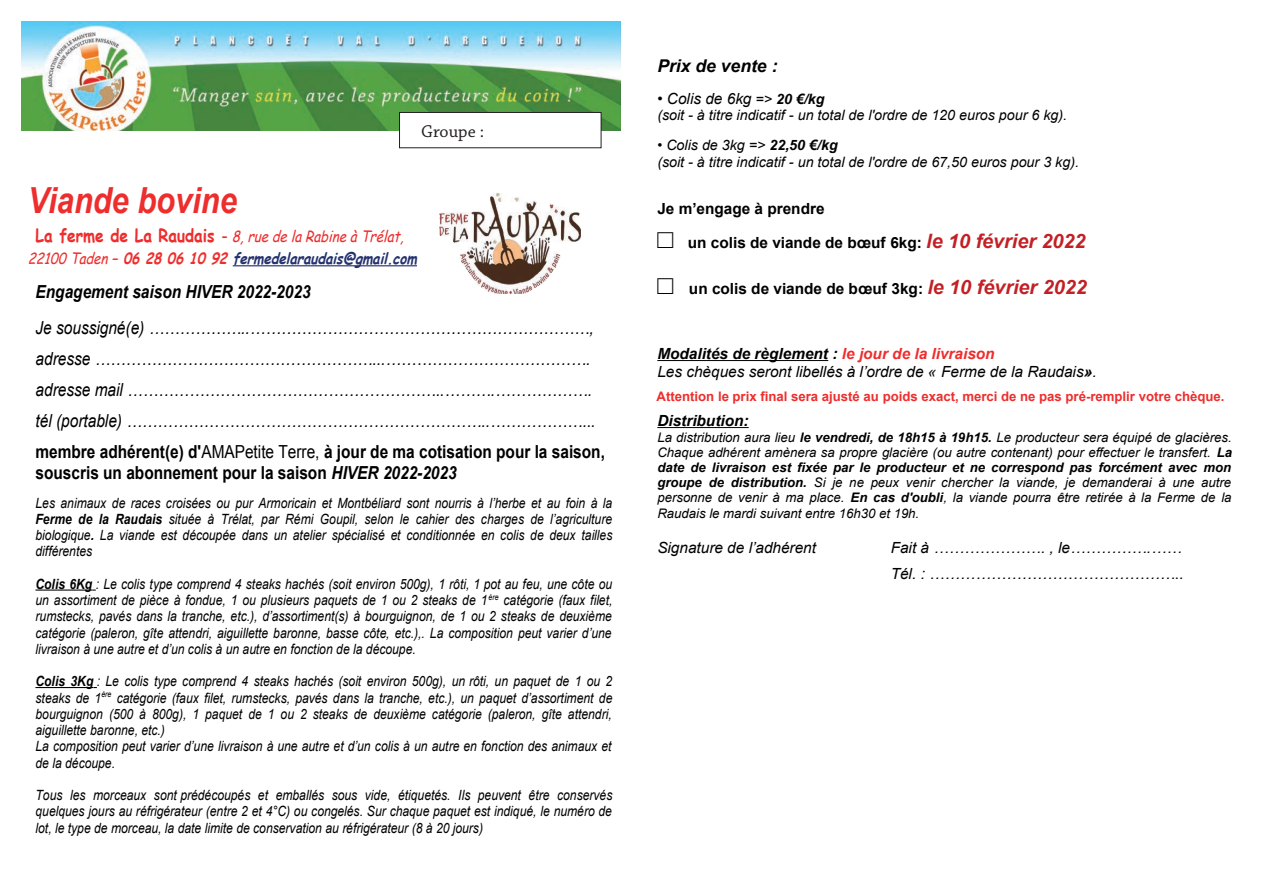
<style>
.page{position:relative;width:1263px;height:893px;background:#fff}
.page>*{position:absolute;margin:0;border:0;box-sizing:border-box;transform-origin:0 0}
.t1{font:italic 700 36px "Arial";color:#ee2d2d;scale:.86 1}
.t2{font:italic 18px/31px "Arial";color:#000001;scale:.86 1}
.t3{font:700 18px "Arial";color:#000001;scale:.86 1}
.t4{font:italic 700 18px "Arial";color:#000001;scale:.86 1}
.t5{font:18px "Chaparral Pro";color:#231f20}
.t6{font:italic 700 17.55px "Arial";color:#000001}
.t7{font:italic 15.45px/17.7px "Arial";color:#000001}
.t8{font:700 15.45px "Arial";color:#000001}
.t9{font:italic 15.45px/22.2px "Comic Sans MS";color:#ee2d2d;text-align:center;scale:.86 1}
.t10{font:italic 700 15.45px "Arial";color:#000001}
.t11{font:italic 14.25px/16.5px "Arial";color:#000001}
.t12{font:italic 14.1px/16.2px "Arial";color:#000001;text-align:justify;scale:.86 1}
.t13{font:italic 13.2px/15.1px "Arial";color:#000001;text-align:justify}
.t14{font:700 13.2px "Arial";letter-spacing:-.005em;color:#ee2d2d}
.s1{font-weight:700;font-style:normal;font-size:18px}
.s2{font-style:normal;font-size:18px}
.s3{font-weight:700}
.s4{font-weight:700;color:#24326f}
.s5{font-weight:700;font-style:normal}
.s6{font-style:normal}
.s7{font-style:italic}
.s8{font-size:14.25px}
.s9{font-weight:700;font-size:14.25px}
.s10{font-family:"Courier New";font-size:26.4px}
.s11{font-style:italic;font-size:19.8px;color:#c22025}
.s12{font-weight:700;color:#ee2d2d}
</style>
<div class="page">
<img style="left:21px;top:21px;width:600px;height:110px">
<div style="left:399px;top:112px;width:202px;height:36px;background:#fff"></div>
<div style="left:399px;top:112px;width:202px;height:36px;border:1px solid #231f20"></div>
<img style="left:439px;top:193px;width:142px;height:101px">
<hr style="left:233px;top:265px;width:184px;height:1px;background:#24326f">
<hr style="left:35px;top:590px;width:57px;height:1px;background:#000001">
<hr style="left:35px;top:687px;width:58px;height:1px;background:#000001">
<hr style="left:657px;top:360px;width:171px;height:1px;background:#000001">
<hr style="left:657px;top:427px;width:92px;height:1px;background:#000001">
<p class="t5" style="left:421px;top:121px;width:64px">Groupe :</p>
<h1 class="t1" style="left:28px;top:187px;width:245px">Viande bovine</h1>
<p class="t9" style="left:28px;top:226px;width:458px"><span class="s1">L a f e r m e d e L a R a u d a i s</span> <span class="s2">-</span> 8,rue de la Rabine à Trélat,<br>22100 Taden <span class="s3">– 06 28 06 10 92</span> <span class="s4">fermedelaraudais@gmail.com</span></p>
<p class="t4" style="left:36px;top:285px;width:321px">Engagement saison HIVER 2022-2023</p>
<p class="t2" style="left:36px;top:314px;width:664px">Je soussigné(e) ………………..…………………………………………………………, adresse ………………………………………………...…………………………………. adresse mail ……………………………………………………..……….………………. tél (portable) ……………………………………………………………..………………... <span class="s5">membre adhérent(e) d'</span><span class="s6">AMAPetite Terre,</span> <span class="s5">à jour de ma cotisation pour la saison,</span></p>
<p class="t3" style="left:36px;top:466px;width:491px">souscris un abonnement pour la saison <span class="s7">HIVER 2022-2023</span></p>
<p class="t12" style="left:36px;top:496px;width:672px">Les animaux de races croisées ou pur Armoricain et Montbéliard sont nourris à l’herbe et au foin à la <span class="s3">Ferme de la Raudais</span> située à Trélat, par Rémi Goupil, selon le cahier des charges de l’agriculture biologique<span class="s3">.</span> La viande est découpée dans un atelier spécialisé et conditionnée en colis de deux tailles différentes</p>
<p class="t12" style="left:36px;top:577px;width:672px"><span class="s3">Colis 6Kg</span> : Le colis type comprend 4 steaks hachés (soit environ 500g), 1 rôti, 1 pot au feu, une côte ou un assortiment de pièce à fondue, 1 ou plusieurs paquets de 1 ou 2 steaks de 1 <sup>ère</sup> catégorie (faux filet, rumstecks, pavés dans la tranche, etc.), d’assortiment(s) à bourguignon, de 1 ou 2 steaks de deuxième catégorie (paleron, gîte attendri, aiguillette baronne, basse côte, etc.),. La composition peut varier d’une livraison à une autre et d’un colis à un autre en fonction de la découpe.</p>
<p class="t12" style="left:36px;top:675px;width:672px;text-align:left"><span class="s3">Colis 3Kg</span> : Le colis type comprend 4 steaks hachés (soit environ 500g), un rôti, un paquet de 1 ou 2 steaks de 1<sup>ère</sup> catégorie (faux filet, rumstecks, pavés dans la tranche, etc.), un paquet d’assortiment de bourguignon (500 à 800g), 1 paquet de 1 ou 2 steaks de deuxième catégorie (paleron, gîte attendri, aiguillette baronne, etc.)<br>La composition peut varier d’une livraison à une autre et d’un colis à un autre en fonction des animaux et de la découpe.</p>
<p class="t12" style="left:36px;top:788px;width:672px">Tous les morceaux sont prédécoupés et emballés sous vide, étiquetés. Ils peuvent être conservés quelques jours au réfrigérateur (entre 2 et 4°C) ou congelés. Sur chaque paquet est indiqué, le numéro de lot, le type de morceau, la date limite de conservation au réfrigérateur (8 à 20 jours)</p>
<p class="t6" style="left:657px;top:59px;width:122px">Prix de vente :</p>
<p class="t7" style="left:657px;top:91px;width:169px">• Colis de 6kg <span class="s8">=&gt;</span> <span class="s9">20 €/kg</span></p>
<p class="t11" style="left:657px;top:108px;width:411px">(soit - à titre indicatif - un total de l'ordre de 120 euros pour 6 kg).</p>
<p class="t11" style="left:657px;top:138px;width:423px">• Colis de 3kg =&gt; <span class="s3">22,50 €/kg<br></span>(soit - à titre indicatif - un total de l'ordre de 67,50 euros pour 3 kg).</p>
<p class="t8" style="left:657px;top:203px;width:169px">Je m’engage à prendre</p>
<p class="t8" style="left:657px;top:237px;width:430px"><span class="s10">□</span> un colis de viande de bœuf 6kg: <span class="s11">le 10 février 2022</span></p>
<p class="t8" style="left:657px;top:283px;width:431px"><span class="s10">□</span> un colis de viande de bœuf 3kg: <span class="s11">le 10 février 2022</span></p>
<p class="t7" style="left:657px;top:346px;width:441px"><span class="s3">Modalités de règlement :</span> <span class="s12">le jour de la livraison<br></span>Les chèques seront libellés à l’ordre de « Ferme de la Raudais<span class="s3">»</span>.</p>
<p class="t14" style="left:656px;top:392px;width:569px">Attention le prix final sera ajusté au poids exact, merci de ne pas pré-remplir votre chèque.</p>
<p class="t10" style="left:657px;top:415px;width:93px">Distribution:</p>
<p class="t13" style="left:657px;top:431px;width:576px">La distribution aura lieu <span class="s3">le vendredi, de 18h15 à 19h15.</span> Le producteur sera équipé de glacières.<br>Chaque adhérent amènera sa propre glacière (ou autre contenant) pour effectuer le transfert. <span class="s3">La date de livraison est fixée par le producteur et ne correspond pas forcément avec mon groupe de distribution.</span> Si je ne peux venir chercher la viande, je demanderai à une autre personne de venir à ma place. <span class="s3">En cas d'oubli</span>, la viande pourra être retirée à la Ferme de la Raudais le mardi suivant entre 16h30 et 19h.</p>
<p class="t7" style="left:657px;top:540px;width:160px">Signature de l’adhérent</p>
<p class="t7" style="left:891px;top:535px;width:295px;line-height:26.4px">Fait à …………………. , le…………….……<br>Tél. : …………………………………………..</p>
</div>
